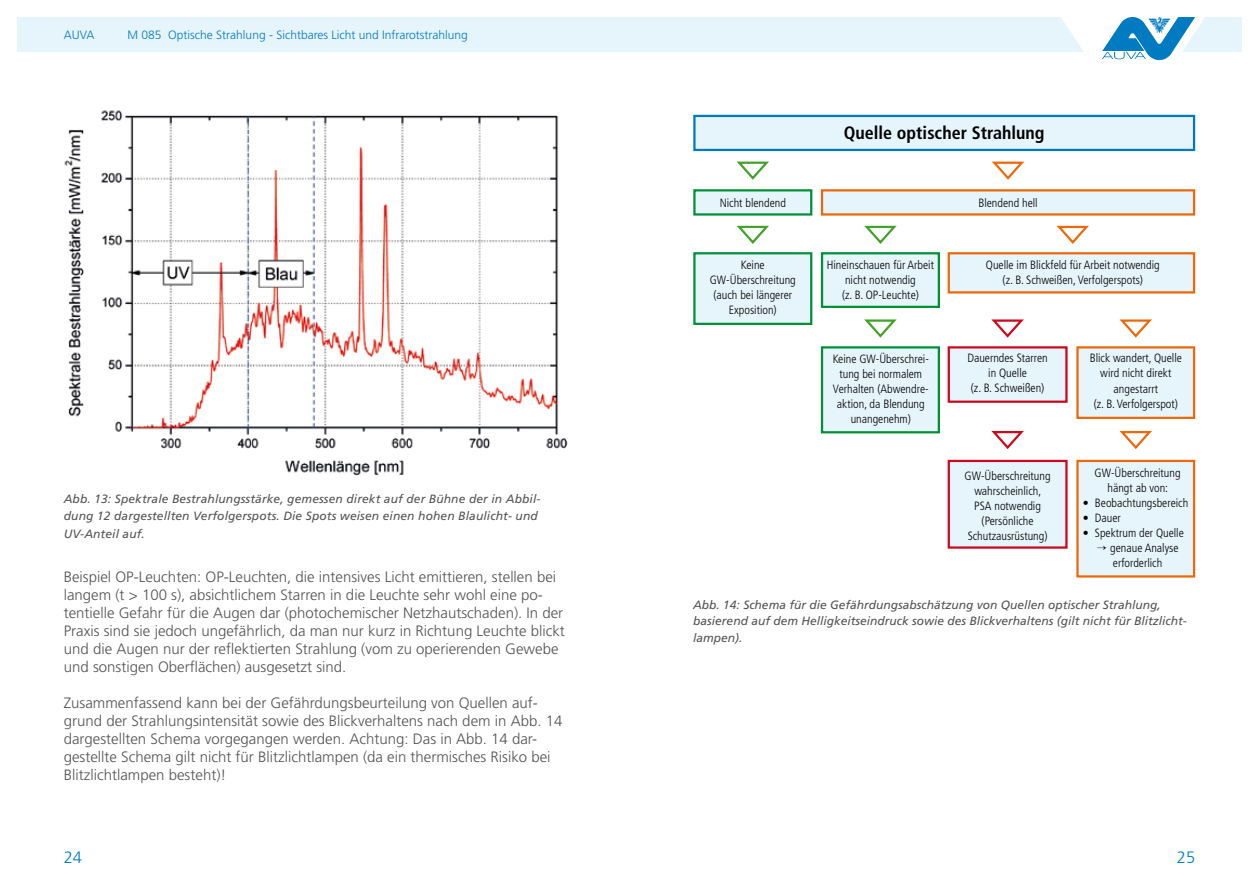
<style>
.page{position:relative;width:1259px;height:893px;background:#fff}
.page>*{position:absolute;margin:0;border:0;box-sizing:border-box;transform-origin:0 0}
.t1{font:700 condensed 18px "Frutiger LT Std";color:#000}
.t2{font:300 16.5px "Frutiger LT Std";color:#007bc0}
.t3{font:300 15px/18px "Frutiger LT Std";color:#535355}
.t4{font:300 condensed 12px/15px "Frutiger LT Std";color:#000;text-align:center}
.t5{font:italic 12px/16.5px "Frutiger LT Std";color:#535355}
.t6{font:300 12px "Frutiger LT Std";color:#007abf}
</style>
<div class="page">
<div style="left:17px;top:17px;width:1225px;height:34px;background:#e6f4fc"></div>
<div style="left:821px;top:252px;width:119px;height:56px;background:#e6f4fc;border:2px solid #009037"></div>
<div style="left:821px;top:189px;width:374px;height:27px;background:#e6f4fc;border:2px solid #eb690b"></div>
<div style="left:947px;top:460px;width:120px;height:89px;background:#e6f4fc;border:2px solid #cd071e"></div>
<div style="left:947px;top:252px;width:248px;height:42px;background:#e6f4fc;border:2px solid #eb690b"></div>
<div style="left:947px;top:346px;width:120px;height:57px;background:#e6f4fc;border:2px solid #cd071e"></div>
<div style="left:1076px;top:346px;width:119px;height:73px;background:#e6f4fc;border:2px solid #eb690b"></div>
<div style="left:1076px;top:460px;width:119px;height:118px;background:#e6f4fc;border:2px solid #eb690b"></div>
<div style="left:821px;top:346px;width:119px;height:87px;background:#e6f4fc;border:2px solid #009037"></div>
<div style="left:693px;top:115px;width:502px;height:36px;background:#e6f4fc;border:2px solid #007abf"></div>
<svg style="left:864px;top:319px;width:33px;height:19px"></svg>
<svg style="left:991px;top:319px;width:33px;height:19px"></svg>
<svg style="left:1119px;top:431px;width:33px;height:18px"></svg>
<svg style="left:1119px;top:319px;width:33px;height:19px"></svg>
<svg style="left:864px;top:225px;width:33px;height:19px"></svg>
<div style="left:693px;top:189px;width:119px;height:27px;background:#e6f4fc;border:2px solid #009037"></div>
<div style="left:693px;top:252px;width:119px;height:73px;background:#e6f4fc;border:2px solid #009037"></div>
<svg style="left:736px;top:225px;width:33px;height:19px"></svg>
<svg style="left:736px;top:161px;width:33px;height:19px"></svg>
<svg style="left:1056px;top:225px;width:33px;height:19px"></svg>
<svg style="left:992px;top:161px;width:33px;height:19px"></svg>
<svg style="left:991px;top:431px;width:33px;height:18px"></svg>
<img style="left:64px;top:110px;width:504px;height:366px">
<svg style="left:1060px;top:17px;width:145px;height:44px"></svg>
<p class="t6" style="left:64px;top:28px;width:32px">AUVA</p>
<p class="t6" style="left:128px;top:28px;width:342px">M 085 Optische Strahlung - Sichtbares Licht und Infrarotstrahlung</p>
<p class="t5" style="left:64px;top:491px;width:478px">Abb. 13: Spektrale Bestrahlungsstärke, gemessen direkt auf der Bühne der in Abbil&shy;dung 12 dargestellten Verfolgerspots. Die Spots weisen einen hohen Blaulicht- und</p>
<p class="t5" style="left:64px;top:525px;width:83px">UV-Anteil auf.</p>
<p class="t3" style="left:64px;top:568px;width:502px">Beispiel OP-Leuchten: OP-Leuchten, die intensives Licht emittieren, stellen bei langem (t &gt; 100 s), absichtlichem Starren in die Leuchte sehr wohl eine po&shy;tentielle Gefahr für die Augen dar (photochemischer Netzhautschaden). In der Praxis sind sie jedoch ungefährlich, da man nur kurz in Richtung Leuchte blickt und die Augen nur der reflektierten Strahlung (vom zu operierenden Gewebe und sonstigen Oberflächen) ausgesetzt sind.</p>
<p class="t3" style="left:64px;top:694px;width:500px">Zusammenfassend kann bei der Gefährdungsbeurteilung von Quellen auf&shy;grund der Strahlungsintensität sowie des Blickverhaltens nach dem in Abb. 14 dargestellten Schema vorgegangen werden. Achtung: Das in Abb. 14 dar&shy;gestellte Schema gilt nicht für Blitzlichtlampen (da ein thermisches Risiko bei Blitzlichtlampen besteht)!</p>
<p class="t4" style="left:719px;top:195px;width:68px">Nicht blendend</p>
<p class="t4" style="left:710px;top:257px;width:88px">Keine<br>GW-Überschreitung (auch bei längerer<br>Exposition)</p>
<p class="t1" style="left:844px;top:122px;width:202px">Quelle optischer Strahlung</p>
<p class="t4" style="left:827px;top:257px;width:109px">Hineinschauen für Arbeit nicht notwendig<br>(z. B. OP-Leuchte)</p>
<p class="t4" style="left:832px;top:351px;width:98px">Keine GW-Überschrei&shy;tung bei normalem<br>Verhalten (Abwendre&shy;aktion, da Blendung unangenehm)</p>
<p class="t4" style="left:978px;top:195px;width:61px">Blendend hell</p>
<p class="t4" style="left:986px;top:257px;width:175px">Quelle im Blickfeld für Arbeit notwendig (z. B. Schweißen, Verfolgerspots)</p>
<p class="t4" style="left:967px;top:351px;width:82px">Dauerndes Starren in Quelle<br>(z. B. Schweißen)</p>
<p class="t4" style="left:964px;top:468px;width:88px">GW-Überschreitung wahrscheinlich,<br>PSA notwendig (Persönliche<br>Schutzausrüstung)</p>
<p class="t4" style="left:1089px;top:351px;width:94px">Blick wandert, Quelle wird nicht direkt angestarrt<br>(z. B. Verfolgerspot)</p>
<p class="t4" style="left:1094px;top:466px;width:88px">GW-Überschreitung hängt ab von:</p>
<p class="t4" style="left:1083px;top:496px;width:107px">• Beobachtungsbereich</p>
<p class="t4" style="left:1083px;top:511px;width:40px">• Dauer</p>
<p class="t4" style="left:1083px;top:526px;width:102px">• Spektrum der Quelle</p>
<p class="t4" style="left:1096px;top:541px;width:83px">→ genaue Analyse erforderlich</p>
<p class="t5" style="left:693px;top:596px;width:495px">Abb. 14: Schema für die Gefährdungsabschätzung von Quellen optischer Strahlung, basierend auf dem Helligkeitseindruck sowie des Blickverhaltens (gilt nicht für Blitzlicht&shy;lampen).</p>
<p class="t2" style="left:64px;top:848px;width:20px">24</p>
<p class="t2" style="left:1177px;top:848px;width:20px">25</p>
</div>
